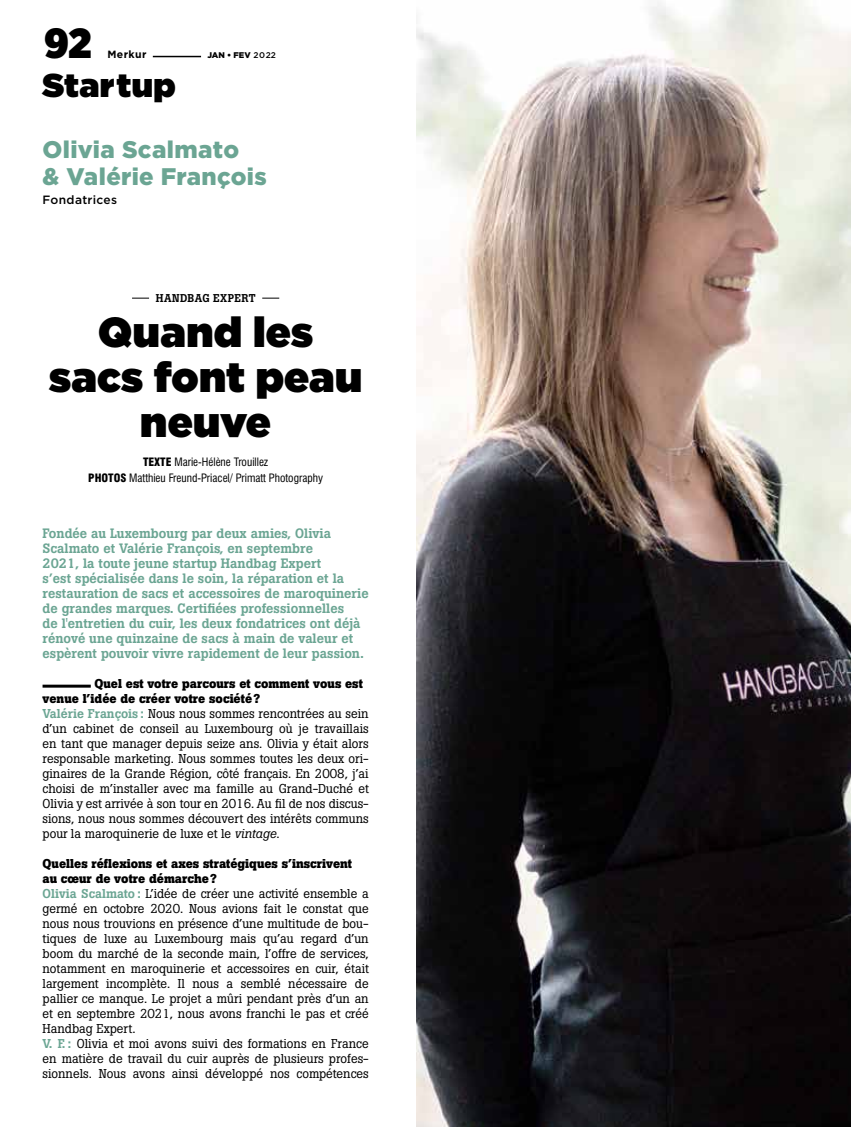
<style>
.page{position:relative;width:851px;height:1127px;background:#fff}
.page>*{position:absolute;margin:0;border:0;box-sizing:border-box;transform-origin:0 0}
.t1{font:42px/45px "Gotham Ultra";letter-spacing:.005em;color:#000;text-align:center}
.t2{font:900 42px "Gotham Narrow";color:#000}
.t3{font:33px "Gotham Ultra";letter-spacing:.015em;color:#000}
.t4{font:900 24px/27px "Gotham";letter-spacing:.015em;color:#6ba593}
.t5{font:500 13.5px/15px "Boton Pro";color:#6ba593}
.t6{font:12.75px/15px "Boton Pro";color:#000}
.t7{font:500 12px "Gotham";letter-spacing:.025em;color:#000}
.t8{font:condensed 11.25px/15.8px "Swiss 721 BT";color:#000;text-align:center}
.t9{font:500 11.25px "Boton Pro";letter-spacing:.035em;color:#000}
.t10{font:700 10.5px "Gotham";letter-spacing:.035em;color:#000}
.t11{font:900 8.25px "Gotham";color:#000}
.s1{font-weight:500}
.s2{font-weight:900}
.s3{font-weight:700}
.s4{font-weight:500;color:#6ba593}
.s5{font-style:italic}
</style>
<div class="page">
<img style="left:417px;top:0;width:433px;height:1127px">
<hr style="left:153px;top:56px;width:48px;height:1px;background:#000">
<hr style="left:43px;top:685px;width:48px;height:3px;background:#000">
<svg style="left:132px;top:298px;width:17px;height:1px"></svg>
<svg style="left:262px;top:298px;width:17px;height:1px"></svg>
<h1 class="t2" style="left:44px;top:14px;width:49px">92</h1>
<p class="t10" style="left:107px;top:48px;width:40px">Merkur</p>
<p class="t11" style="left:207px;top:50px;width:70px">JAN • FEV <span class="s1">2022</span></p>
<h2 class="t3" style="left:43px;top:66px;width:135px">Startup</h2>
<h3 class="t4" style="left:43px;top:135px;width:226px">Olivia Scalmato<br>&amp; Valérie François</h3>
<p class="t7" style="left:43px;top:193px;width:76px">Fondatrices</p>
<p class="t9" style="left:156px;top:290px;width:101px">HANDBAG EXPERT</p>
<h1 class="t1" style="left:49px;top:308px;width:314px">Quand les sacs font peau neuve</h1>
<p class="t8" style="left:88px;top:454px;width:236px"><span class="s2">TEXTE</span> Marie-Hélène Trouillez<br><span class="s2">PHOTOS</span> Matthieu Freund-Priacel/ Primatt Photography</p>
<p class="t5" style="left:43px;top:525px;width:328px">Fondée au Luxembourg par deux amies, Olivia Scalmato et Valérie François, en septembre<br>2021, la toute jeune startup Handbag Expert<br>s’est spécialisée dans le soin, la réparation et la restauration de sacs et accessoires de maroquinerie de grandes marques. Certifiées professionnelles<br>de l'entretien du cuir, les deux fondatrices ont déjà rénové une quinzaine de sacs à main de valeur et espèrent pouvoir vivre rapidement de leur passion.</p>
<p class="t6" style="left:43px;top:676px;width:328px;text-indent:52px"><span class="s3">Quel est votre parcours et comment vous est venue l’idée de créer votre société?<br></span><span class="s4">Valérie François :</span> Nous nous sommes rencontrées au sein d’un cabinet de conseil au Luxembourg où je travaillais en tant que manager depuis seize ans. Olivia y était alors responsable marketing. Nous sommes toutes les deux ori&shy;ginaires de la Grande Région, côté français. En 2008, j’ai choisi de m’installer avec ma famille au Grand-Duché et Olivia y est arrivée à son tour en 2016. Au fil de nos discus&shy;sions, nous nous sommes découvert des intérêts communs pour la maroquinerie de luxe et le <span class="s5">vintage</span>.</p>
<p class="t6" style="left:43px;top:856px;width:328px"><span class="s3">Quelles réflexions et axes stratégiques s’inscrivent au cœur de votre démarche?<br></span><span class="s4">Olivia Scalmato:</span> L’idée de créer une activité ensemble a germé en octobre 2020. Nous avions fait le constat que nous nous trouvions en présence d’une multitude de bou&shy;tiques de luxe au Luxembourg mais qu’au regard d’un boom du marché de la seconde main, l’offre de services, notamment en maroquinerie et accessoires en cuir, était largement incomplète. Il nous a semblé nécessaire de pallier ce manque. Le projet a mûri pendant près d’un an et en septembre 2021, nous avons franchi le pas et créé Handbag Expert.<br><span class="s4">V. F.:</span> Olivia et moi avons suivi des formations en France en matière de travail du cuir auprès de plusieurs profes&shy;sionnels. Nous avons ainsi développé nos compétences</p>
</div>
